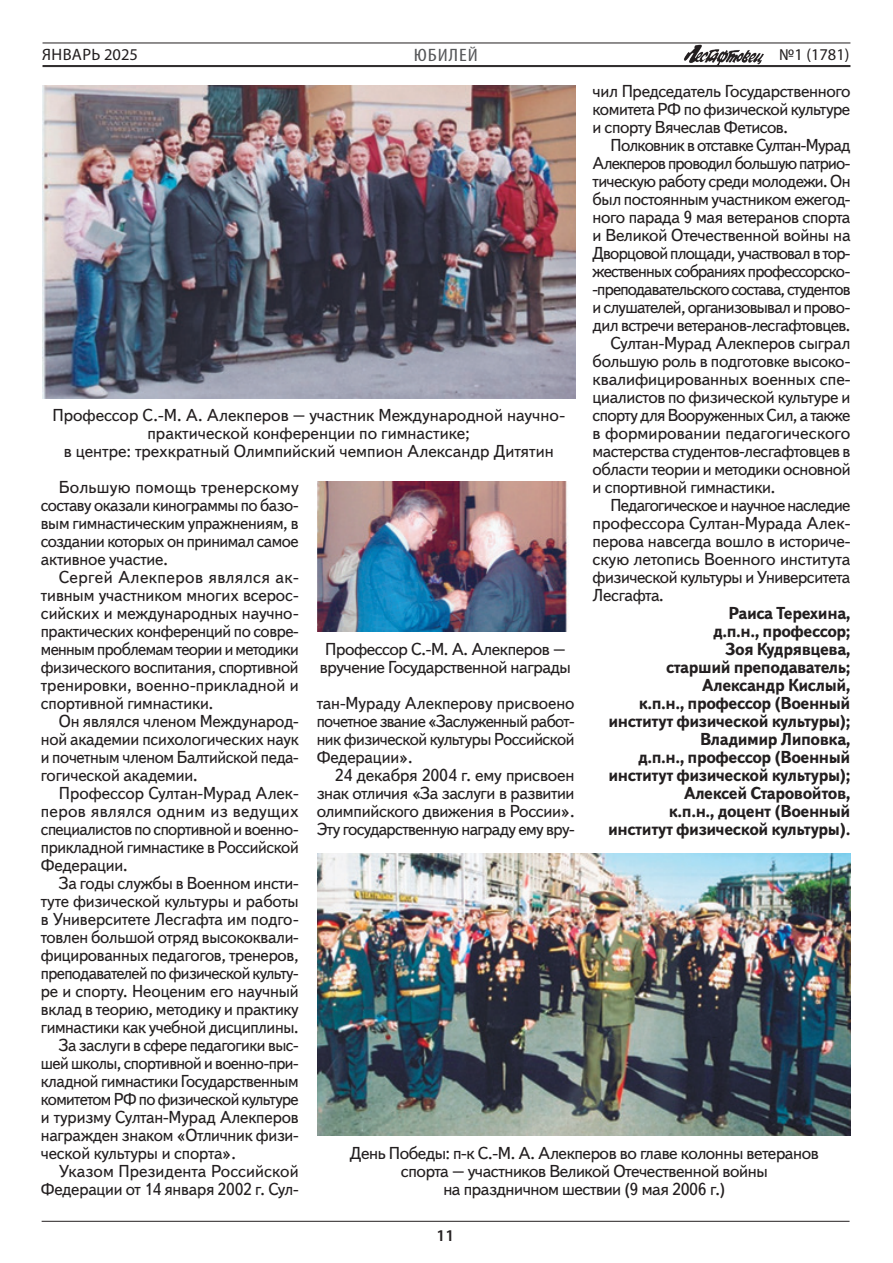
<style>
.page{position:relative;width:893px;height:1263px;background:#fff}
.page>*{position:absolute;margin:0;border:0;box-sizing:border-box;transform-origin:0 0}
.Рубрики{font:condensed 18px "Myriad Pro";letter-spacing:.045em;color:#57585a;scale:1.2 1}
.GREP-Текст{font:17.25px/18px "Text";letter-spacing:-.025em;color:#231f20;text-align:justify}
.Автор{font:700 17.25px/18px "Text";letter-spacing:-.025em;color:#231f20;text-align:right}
.GREP-Текст-2{font:17.25px/18px "Text";letter-spacing:-.025em;color:#231f20;text-align:justify;scale:.96 1}
.Автор-2{font:17.25px/18px "Text";letter-spacing:-.025em;color:#231f20;text-align:center}
.Автор-3{font:17.25px "Text";color:#231f20}
.t1{font:16.5px "Myriad Pro";letter-spacing:.02em;color:#231f20}
.t2{font:16.5px "Myriad Pro";color:#231f20}
.t3{font:600 16.5px "Myriad Pro";color:#231f20}
</style>
<div class="page">
<img style="left:683px;top:44px;width:81px;height:21px">
<hr style="left:43px;top:65px;width:807px;height:1px;background:#231f20">
<hr style="left:43px;top:66px;width:807px;height:1px;background:#231f20">
<hr style="left:43px;top:43px;width:807px;height:1px;background:#231f20">
<hr style="left:42px;top:1221px;width:807px;height:1px;background:#231f20">
<img style="left:317px;top:482px;width:252px;height:149px">
<img style="left:43px;top:85px;width:532px;height:313px">
<img style="left:318px;top:853px;width:533px;height:282px">
<p class="Рубрики" style="left:414px;top:44px;width:55px">ЮБИЛЕЙ</p>
<p class="t1" style="left:42px;top:44px;width:97px">ЯНВАРЬ 2025</p>
<p class="t2" style="left:779px;top:44px;width:72px">№1 (1781)</p>
<p class="GREP-Текст" style="left:593px;top:83px;width:259px">чил Председатель Государственного комитета РФ по физической культуре и спорту Вячеслав Фетисов.</p>
<p class="GREP-Текст" style="left:593px;top:137px;width:260px;text-indent:18px">Полковник в отставке Султан-Мурад Алекперов проводил большую патрио&shy;тическую работу среди молодежи. Он был постоянным участником ежегод&shy;ного парада 9 мая ветеранов спорта и Великой Отечественной войны на Дворцовой площади, участвовал в тор&shy;жественных собраниях профессорско--преподавательского состава, студентов и слушателей, организовывал и прово&shy;дил встречи ветеранов-лесгафтовцев.</p>
<p class="GREP-Текст" style="left:593px;top:335px;width:259px;text-indent:18px">Султан-Мурад Алекперов сыграл большую роль в подготовке высоко&shy;квалифицированных военных спе&shy;циалистов по физической культуре и спорту для Вооруженных Сил, а также в формировании педагогического мастерства студентов-лесгафтовцев в области теории и методики основной и спортивной гимнастики.</p>
<p class="GREP-Текст" style="left:593px;top:497px;width:259px;text-indent:18px">Педагогическое и научное наследие профессора Султан-Мурада Алек&shy;перова навсегда вошло в историче&shy;скую летопись Военного института физической культуры и Университета Лесгафта.</p>
<p class="Автор" style="left:728px;top:605px;width:124px">Раиса Терехина,</p>
<p class="Автор" style="left:713px;top:623px;width:139px">д.п.н., профессор;</p>
<p class="Автор" style="left:725px;top:641px;width:127px">Зоя Кудрявцева,</p>
<p class="Автор" style="left:666px;top:659px;width:186px">старший преподаватель;</p>
<p class="Автор" style="left:702px;top:677px;width:150px">Александр Кислый,</p>
<p class="Автор" style="left:608px;top:695px;width:244px">к.п.н., профессор (Военный институт физической культуры);<br>Владимир Липовка,</p>
<p class="Автор" style="left:608px;top:749px;width:244px">д.п.н., профессор (Военный институт физической культуры);<br>Алексей Старовойтов,</p>
<p class="Автор" style="left:608px;top:803px;width:244px">к.п.н., доцент (Военный институт физической культуры).</p>
<p class="Автор-3" style="left:52px;top:405px;width:514px">Профессор С.-М. А. Алекперов – участник Международной научно-</p>
<p class="Автор-3" style="left:147px;top:423px;width:324px">практической конференции по гимнастике;</p>
<p class="Автор-3" style="left:64px;top:441px;width:491px">в центре: трехкратный Олимпийский чемпион Александр Дитятин</p>
<p class="GREP-Текст" style="left:41px;top:479px;width:259px;text-indent:18px">Большую помощь тренерскому составу оказали кинограммы по базо&shy;вым гимнастическим упражнениям, в создании которых он принимал самое активное участие.</p>
<p class="GREP-Текст" style="left:41px;top:569px;width:259px;text-indent:18px">Сергей Алекперов являлся ак&shy;тивным участником многих всерос&shy;сийских и международных научно&shy;практических конференций по совре&shy;менным проблемам теории и методики физического воспитания, спортивной тренировки, военно-прикладной и спортивной гимнастики.</p>
<p class="GREP-Текст" style="left:41px;top:713px;width:259px;text-indent:18px">Он являлся членом Международ&shy;ной академии психологических наук и почетным членом Балтийской педа&shy;гогической академии.</p>
<p class="GREP-Текст" style="left:41px;top:785px;width:259px;text-indent:18px">Профессор Султан-Мурад Алек&shy;перов являлся одним из ведущих специалистов по спортивной и военно&shy;прикладной гимнастике в Российской Федерации.</p>
<p class="GREP-Текст" style="left:41px;top:875px;width:259px;text-indent:18px">За годы службы в Военном инсти&shy;туте физической культуры и работы в Университете Лесгафта им подго&shy;товлен большой отряд высококвали&shy;фицированных педагогов, тренеров, преподавателей по физической культу&shy;ре и спорту. Неоценим его научный вклад в теорию, методику и практику гимнастики как учебной дисциплины.</p>
<p class="GREP-Текст-2" style="left:41px;top:1037px;width:270px;text-indent:18px">За заслуги в сфере педагогики выс&shy;шей школы, спортивной и военно-при&shy;кладной гимнастики Государственным комитетом РФ по физической культуре и туризму Султан-Мурад Алекперов награжден знаком «Отличник физи&shy;ческой культуры и спорта».</p>
<p class="GREP-Текст" style="left:41px;top:1163px;width:259px;text-align:right">Указом Президента Российской<br>Федерации от 14 января 2002 г. Сул-</p>
<p class="Автор-2" style="left:320px;top:641px;width:253px">Профессор С.-М. А. Алекперов – вручение Государственной награды</p>
<p class="GREP-Текст" style="left:317px;top:695px;width:259px">тан-Мураду Алекперову присвоено почетное звание «Заслуженный работ&shy;ник физической культуры Российской Федерации».</p>
<p class="GREP-Текст" style="left:317px;top:767px;width:260px;text-indent:18px">24 декабря 2004 г. ему присвоен знак отличия «За заслуги в развитии олимпийского движения в России».<br>Эту государственную награду ему вру-</p>
<p class="Автор-2" style="left:350px;top:1145px;width:471px">День Победы: п-к С.-М. А. Алекперов во главе колонны ветеранов</p>
<p class="Автор-2" style="left:401px;top:1163px;width:368px">спорта – участников Великой Отечественной войны</p>
<p class="Автор-2" style="left:443px;top:1181px;width:283px">на праздничном шествии (9 мая 2006 г.)</p>
<p class="t3" style="left:437px;top:1225px;width:19px">11</p>
</div>
